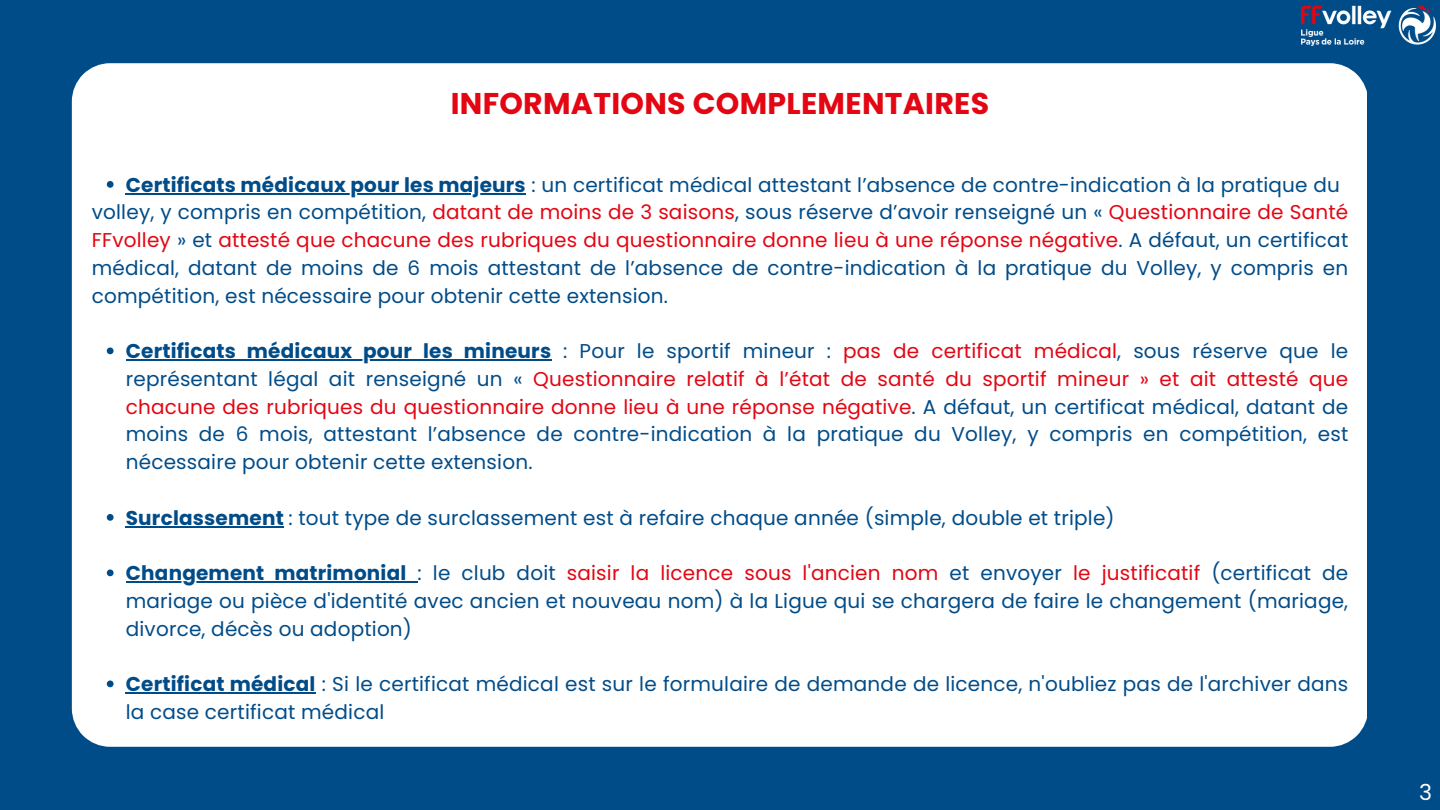
<style>
.page{position:relative;width:1440px;height:810px;background:#004c89}
.page>*{position:absolute;margin:0;border:0;box-sizing:border-box;transform-origin:0 0}
.t1{font:700 30px "Poppins";letter-spacing:.01em;color:#e30613}
.t2{font:22px "Poppins";color:#fff}
.t3{font:20px/27.8px "Poppins";letter-spacing:.01em;color:#004c89;text-align:justify}
.s1{font-weight:700}
.s2{color:#e30613}
</style>
<div class="page">
<div style="left:72px;top:63px;width:1295px;height:684px;background:#fff"></div>
<svg style="left:107px;top:181px;width:7px;height:7px"></svg>
<hr style="left:126px;top:193px;width:400px;height:1px;background:#004c89">
<svg style="left:107px;top:348px;width:7px;height:6px"></svg>
<hr style="left:126px;top:360px;width:425px;height:1px;background:#004c89">
<svg style="left:107px;top:514px;width:7px;height:7px"></svg>
<hr style="left:126px;top:526px;width:158px;height:2px;background:#004c89">
<svg style="left:107px;top:570px;width:7px;height:6px"></svg>
<hr style="left:126px;top:582px;width:281px;height:1px;background:#004c89">
<svg style="left:107px;top:680px;width:7px;height:7px"></svg>
<hr style="left:126px;top:692px;width:99px;height:2px;background:#004c89">
<hr style="left:225px;top:692px;width:91px;height:2px;background:#004c89">
<img style="left:1302px;top:6px;width:133px;height:39px">
<p class="t1" style="left:451px;top:82px;width:540px">INFORMATIONS COMPLEMENTAIRES</p>
<h1 class="t3" style="left:126px;top:171px;width:1216px"><span class="s1">Certificats médicaux pour les majeurs</span> : un certificat médical attestant l’absence de contre-indication à la pratique du</h1>
<p class="t3" style="left:92px;top:198px;width:1258px">volley, y compris en compétition, <span class="s2">datant de moins de 3 saisons</span>, sous réserve d’avoir renseigné un « <span class="s2">Questionnaire de Santé FFvolley</span> » et <span class="s2">attesté que chacune des rubriques du questionnaire donne lieu à une réponse négative</span>. A défaut, un certificat médical, datant de moins de 6 mois attestant de l’absence de contre-indication à la pratique du Volley, y compris en compétition, est nécessaire pour obtenir cette extension.</p>
<p class="t3" style="left:126px;top:337px;width:1224px"><span class="s1">Certificats médicaux pour les mineurs</span> : Pour le sportif mineur : <span class="s2">pas de certificat médical</span>, sous réserve que le représentant légal ait renseigné un « <span class="s2">Questionnaire relatif à l’état de santé du sportif mineur » et ait attesté que chacune des rubriques du questionnaire donne lieu à une réponse négative</span>. A défaut, un certificat médical, datant de moins de 6 mois, attestant l’absence de contre-indication à la pratique du Volley, y compris en compétition, est nécessaire pour obtenir cette extension.</p>
<p class="t3" style="left:126px;top:504px;width:990px"><span class="s1">Surclassement</span> : tout type de surclassement est à refaire chaque année (simple, double et triple)</p>
<p class="t3" style="left:126px;top:559px;width:1224px"><span class="s1">Changement matrimonial</span> : le club doit <span class="s2">saisir la licence sous l'ancien nom</span> et envoyer <span class="s2">le justificatif</span> (certificat de mariage ou pièce d'identité avec ancien et nouveau nom) à la Ligue qui se chargera de faire le changement (mariage, divorce, décès ou adoption)</p>
<p class="t3" style="left:126px;top:670px;width:1224px"><span class="s1">Certificat médical</span> : Si le certificat médical est sur le formulaire de demande de licence, n'oubliez pas de l'archiver dans la case certificat médical</p>
<p class="t2" style="left:1419px;top:777px;width:14px">3</p>
</div>
